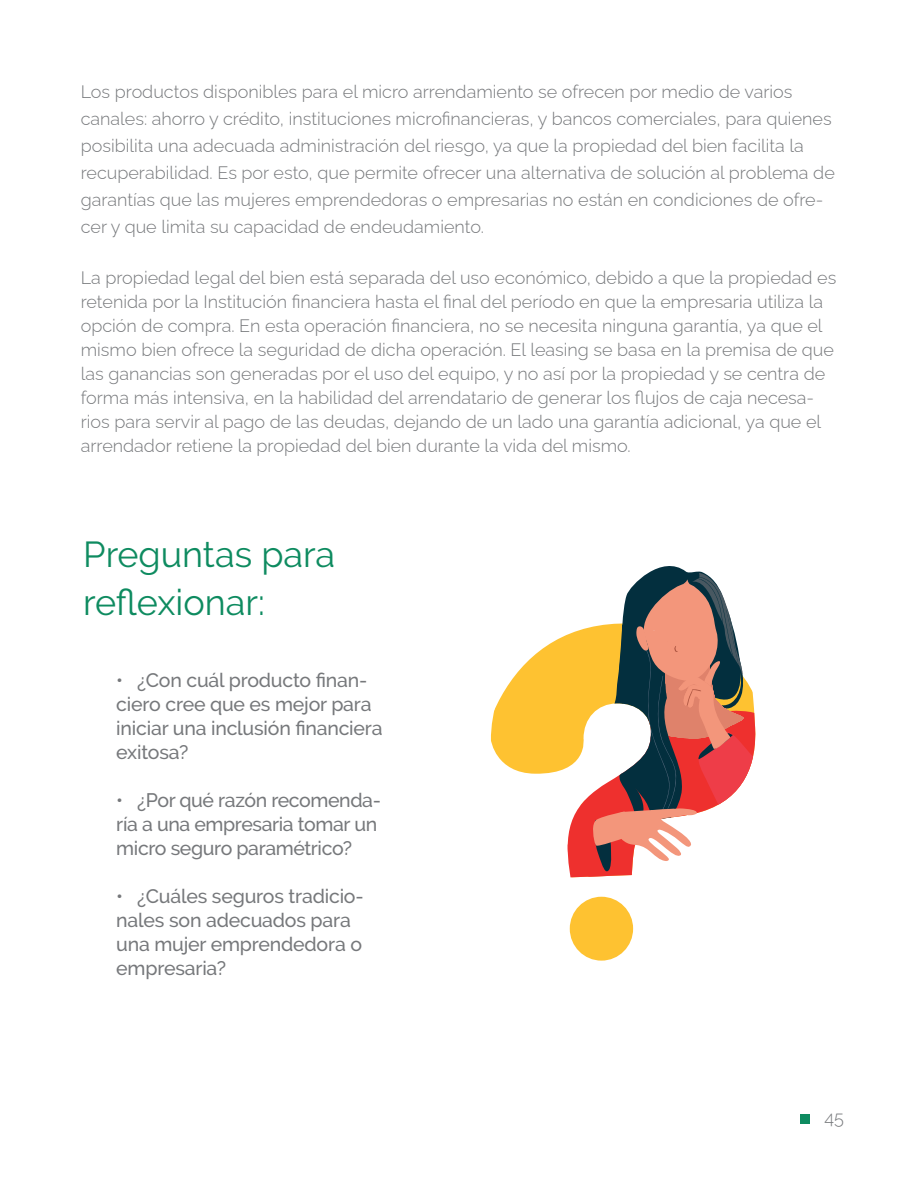
<style>
.page{position:relative;width:918px;height:1188px;background:#fff}
.page>*{position:absolute;margin:0;border:0;box-sizing:border-box;transform-origin:0 0}
.t1{font:36px/48px "Raleway";color:#0e8b60}
.t2{font:500 19.5px/24px "Raleway";letter-spacing:-.01em;color:#76787b}
.t3{font:300 18px/24px "Raleway";color:#76787b}
</style>
<div class="page">
<svg style="left:491px;top:664px;width:34px;height:109px;fill:#fec231"></svg>
<div style="left:570px;top:897px;width:63px;height:64px;background:#fec231;border-radius:50%"></div>
<svg style="left:525px;top:566px;width:231px;height:311px"></svg>
<div style="left:800px;top:1114px;width:9px;height:10px;background:#0e8b60"></div>
<p class="t3" style="left:81px;top:76px;width:756px;line-height:27px">Los productos disponibles para el micro arrendamiento se ofrecen por medio de varios canales: ahorro y crédito, instituciones microfinancieras, y bancos comerciales, para quienes posibilita una adecuada administración del riesgo, ya que la propiedad del bien facilita la recuperabilidad. Es por esto, que permite ofrecer una alternativa de solución al problema de garantías que las mujeres emprendedoras o empresarias no están en condiciones de ofre&shy;cer y que limita su capacidad de endeudamiento.</p>
<p class="t3" style="left:81px;top:263px;width:757px">La propiedad legal del bien está separada del uso económico, debido a que la propiedad es retenida por la Institución financiera hasta el final del período en que la empresaria utiliza la opción de compra. En esta operación financiera, no se necesita ninguna garantía, ya que el mismo bien ofrece la seguridad de dicha operación. El leasing se basa en la premisa de que las ganancias son generadas por el uso del equipo, y no así por la propiedad y se centra de forma más intensiva, en la habilidad del arrendatario de generar los flujos de caja necesa&shy;rios para servir al pago de las deudas, dejando de un lado una garantía adicional, ya que el arrendador retiene la propiedad del bien durante la vida del mismo.</p>
<h1 class="t1" style="left:83px;top:530px;width:253px">Preguntas para reflexionar:</h1>
<p class="t2" style="left:116px;top:668px;width:268px">• ¿Con cuál producto finan&shy;ciero cree que es mejor para iniciar una inclusión financiera exitosa?</p>
<p class="t2" style="left:116px;top:788px;width:266px">• ¿Por qué razón recomenda&shy;ría a una empresaria tomar un micro seguro paramétrico?</p>
<p class="t2" style="left:116px;top:884px;width:249px">• ¿Cuáles seguros tradicio&shy;nales son adecuados para una mujer emprendedora o empresaria?</p>
<p class="t3" style="left:824px;top:1104px;width:21px">45</p>
</div>
